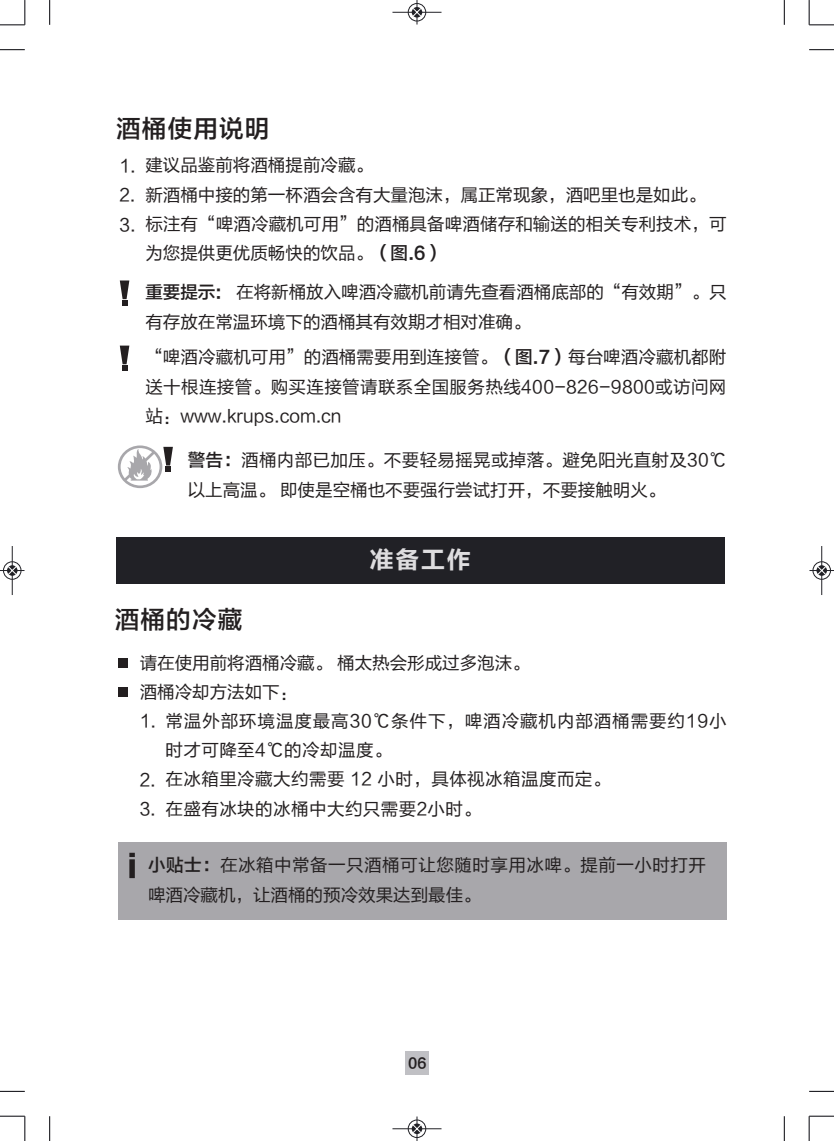
<style>
.page{position:relative;width:834px;height:1141px;background:#fff}
.page>*{position:absolute;margin:0;border:0;box-sizing:border-box;transform-origin:0 0}
.t1{font:24.5px "FZLTZHK GBK1 0";letter-spacing:.05em;color:#231f20}
.t2{font:24.5px "FZLTCHJW GB1 0";color:#dedddf}
.t3{font:17.5px/29.4px "FZLTHJW GB1 0";letter-spacing:.005em;color:#231f20}
.t4{font:17.5px/29.4px "FZLTHJW GB1 0";letter-spacing:.025em;color:#231f20}
.t5{font:17.5px/29.4px "FZLTHJW GB1 0";letter-spacing:.03em;color:#231f20}
.t6{font:14px "FZLTZHK GBK1 0";color:#231f20}
.s1{font-family:"FZLTZHK GBK1 0"}
</style>
<div class="page">
<div style="left:118px;top:842px;width:608px;height:78px;background:#a8a7ab"></div>
<svg style="left:120px;top:280px;width:9px;height:26px"></svg>
<svg style="left:129px;top:853px;width:6px;height:25px"></svg>
<div style="left:118px;top:658px;width:9px;height:10px;background:#231f20"></div>
<div style="left:118px;top:687px;width:9px;height:10px;background:#231f20"></div>
<div style="left:116px;top:537px;width:609px;height:46px;background:#212126"></div>
<svg style="left:120px;top:346px;width:9px;height:25px"></svg>
<svg style="left:0;top:49px;width:25px;height:1px"></svg>
<svg style="left:49px;top:0;width:1px;height:25px"></svg>
<svg style="left:0;top:0;width:25px;height:25px"></svg>
<svg style="left:809px;top:49px;width:24px;height:1px"></svg>
<svg style="left:783px;top:0;width:1px;height:25px"></svg>
<svg style="left:808px;top:0;width:25px;height:25px"></svg>
<svg style="left:0;top:1091px;width:25px;height:1px"></svg>
<svg style="left:49px;top:1116px;width:1px;height:25px"></svg>
<svg style="left:0;top:1116px;width:25px;height:25px"></svg>
<svg style="left:809px;top:1091px;width:24px;height:1px"></svg>
<svg style="left:783px;top:1116px;width:1px;height:25px"></svg>
<svg style="left:808px;top:1116px;width:25px;height:25px"></svg>
<hr style="left:12px;top:546px;width:1px;height:49px;background:#212126">
<div style="left:3px;top:562px;width:18px;height:17px;border:1px solid #212126;border-radius:50%"></div>
<svg style="left:0;top:566px;width:24px;height:9px"></svg>
<hr style="left:821px;top:546px;width:1px;height:49px;background:#212126">
<div style="left:812px;top:562px;width:18px;height:17px;border:1px solid #212126;border-radius:50%"></div>
<svg style="left:809px;top:566px;width:24px;height:9px"></svg>
<hr style="left:392px;top:12px;width:49px;height:1px;background:#212126">
<div style="left:408px;top:3px;width:18px;height:18px;border:1px solid #212126;border-radius:50%"></div>
<svg style="left:412px;top:0;width:9px;height:25px"></svg>
<hr style="left:392px;top:1128px;width:49px;height:1px;background:#212126">
<div style="left:408px;top:1120px;width:18px;height:18px;border:1px solid #212126;border-radius:50%"></div>
<svg style="left:412px;top:1116px;width:9px;height:25px"></svg>
<div style="left:405px;top:1051px;width:23px;height:24px;background:#c0c0c4"></div>
<svg style="left:118px;top:445px;width:55px;height:43px"></svg>
<h1 class="t1" style="left:116px;top:115px;width:155px">酒桶使用说明</h1>
<p class="t3" style="left:119px;top:152px;width:18px;text-align:justify">1.<br>2.<br>3.</p>
<p class="t3" style="left:145px;top:151px;width:582px">建议品鉴前将酒桶提前冷藏。<br>新酒桶中接的第一杯酒会含有大量泡沫，属正常现象，酒吧里也是如此。标注有“啤酒冷藏机可用”的酒桶具备啤酒储存和输送的相关专利技术，可为您提供更优质畅快的饮品。<span class="s1">（图.6）</span></p>
<p class="t3" style="left:145px;top:278px;width:582px"><span class="s1">重要提示:</span> 在将新桶放入啤酒冷藏机前请先查看酒桶底部的“有效期”。只有存放在常温环境下的酒桶其有效期才相对准确。</p>
<p class="t3" style="left:145px;top:343px;width:582px;text-align:justify">“啤酒冷藏机可用”的酒桶需要用到连接管。<span class="s1">（图.7）</span>每台啤酒冷藏机都附送十根连接管。购买连接管请联系全国服务热线400-826-9800或访问网站：www.krups.com.cn</p>
<p class="t3" style="left:188px;top:446px;width:540px"><span class="s1">警告：</span>酒桶内部已加压。不要轻易摇晃或掉落。避免阳光直射及30℃以上高温。 即使是空桶也不要强行尝试打开，不要接触明火。</p>
<h1 class="t2" style="left:369px;top:547px;width:103px">准备工作</h1>
<h1 class="t1" style="left:115px;top:606px;width:129px">酒桶的冷藏</h1>
<p class="t3" style="left:140px;top:649px;width:391px">请在使用前将酒桶冷藏。 桶太热会形成过多泡沫。酒桶冷却方法如下：</p>
<p class="t3" style="left:140px;top:707px;width:18px">1.</p>
<p class="t3" style="left:140px;top:766px;width:18px">2.<br>3.</p>
<p class="t4" style="left:165px;top:706px;width:562px">常温外部环境温度最高30℃条件下，啤酒冷藏机内部酒桶需要约19小时才可降至4℃的冷却温度。<br>在冰箱里冷藏大约需要 12 小时，具体视冰箱温度而定。<br>在盛有冰块的冰桶中大约只需要2小时。</p>
<p class="t5" style="left:148px;top:851px;width:559px"><span class="s1">小贴士：</span>在冰箱中常备一只酒桶可让您随时享用冰啤。提前一小时打开啤酒冷藏机，让酒桶的预冷效果达到最佳。</p>
<p class="t6" style="left:408px;top:1056px;width:20px">06</p>
</div>
